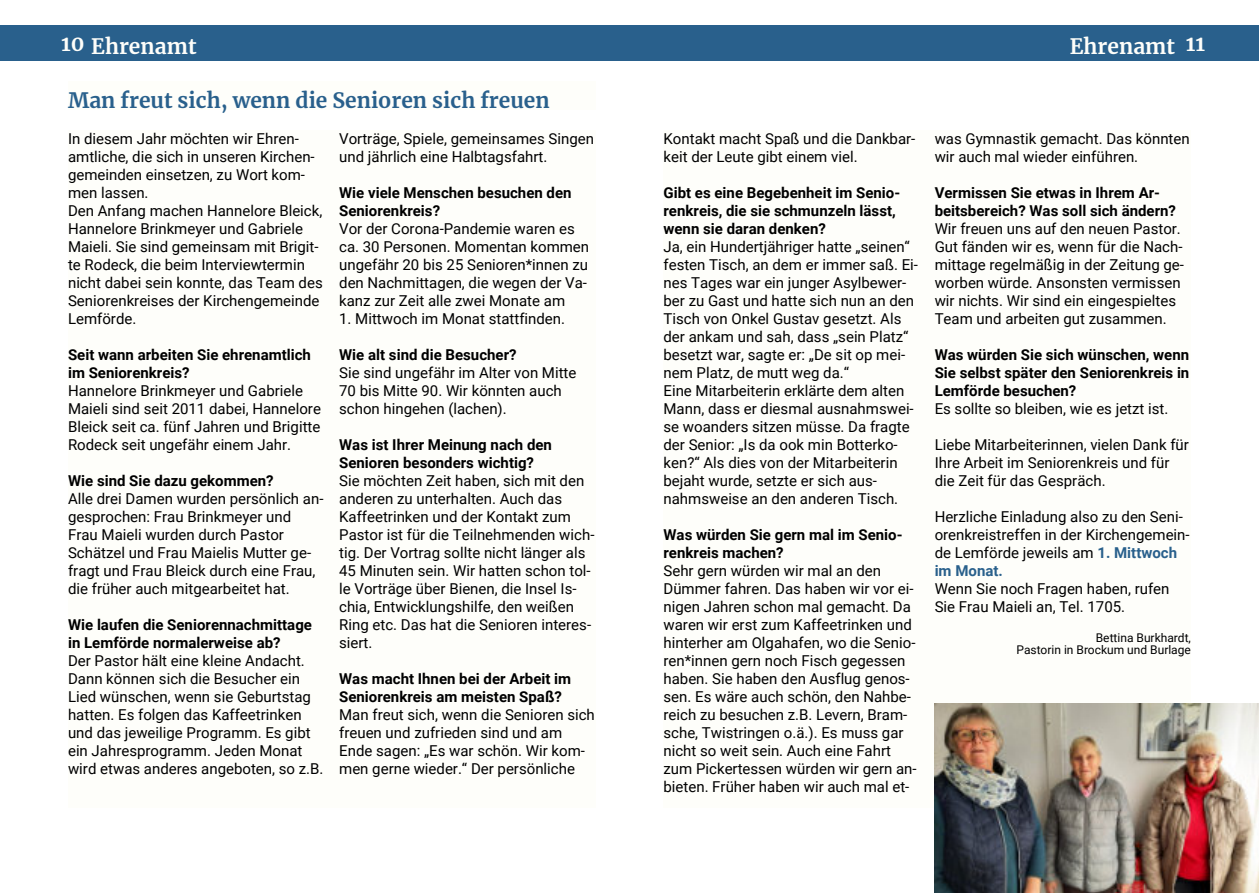
<style>
.page{position:relative;width:1259px;height:893px;background:#fff}
.page>*{position:absolute;margin:0;border:0;box-sizing:border-box;transform-origin:0 0}
.t1{font:700 21px "Merriweather";color:#29608c}
.t2{font:700 21px "Merriweather";color:#fefefa}
.t3{font:15px/18px "Roboto";color:#000}
.t4{font:700 15px/18px "Roboto";color:#000}
.t5{font:12px/12px "Roboto";color:#000;text-align:right}
.s1{font-weight:700;color:#29608c}
</style>
<div class="page">
<div style="left:0;top:25px;width:629px;height:35px;background:#29608c"></div>
<div style="left:629px;top:25px;width:630px;height:35px;background:#29608c"></div>
<div style="left:68px;top:131px;width:527px;height:677px;background:#fefefa"></div>
<div style="left:663px;top:131px;width:528px;height:677px;background:#fefefa"></div>
<div style="left:68px;top:81px;width:527px;height:28px;background:#fefefa"></div>
<img style="left:934px;top:703px;width:325px;height:190px">
<h1 class="t2" style="left:61px;top:33px;width:137px">10 Ehrenamt</h1>
<h1 class="t2" style="left:1069px;top:33px;width:137px">Ehrenamt 11</h1>
<h1 class="t1" style="left:68px;top:87px;width:483px">Man freut sich, wenn die Senioren sich freuen</h1>
<p class="t3" style="left:68px;top:131px;width:256px">In diesem Jahr möchten wir Ehren‐ amtliche, die sich in unseren Kirchen‐ gemeinden einsetzen, zu Wort kom‐ men lassen.<br>Den Anfang machen Hannelore Bleick,<br>Hannelore Brinkmeyer und Gabriele<br>Maieli. Sie sind gemeinsam mit Brigit‐ te Rodeck, die beim Interviewtermin nicht dabei sein konnte, das Team des<br>Seniorenkreises der Kirchengemeinde<br>Lemförde.</p>
<p class="t4" style="left:68px;top:347px;width:244px">Seit wann arbeiten Sie ehrenamtlich im Seniorenkreis?</p>
<p class="t3" style="left:68px;top:383px;width:254px">Hannelore Brinkmeyer und Gabriele Maieli sind seit 2011 dabei, Hannelore Bleick seit ca. fünf Jahren und Brigitte Rodeck seit ungefähr einem Jahr.</p>
<p class="t4" style="left:68px;top:473px;width:207px">Wie sind Sie dazu gekommen?</p>
<p class="t3" style="left:68px;top:491px;width:257px">Alle drei Damen wurden persönlich an‐ gesprochen: Frau Brinkmeyer und Frau Maieli wurden durch Pastor Schätzel und Frau Maielis Mutter ge‐ fragt und Frau Bleick durch eine Frau, die früher auch mitgearbeitet hat.</p>
<p class="t4" style="left:68px;top:617px;width:245px">Wie laufen die Seniorennachmittage in Lemförde normalerweise ab?</p>
<p class="t3" style="left:68px;top:653px;width:257px">Der Pastor hält eine kleine Andacht.<br>Dann können sich die Besucher ein Lied wünschen, wenn sie Geburtstag hatten. Es folgen das Kaffeetrinken und das jeweilige Programm. Es gibt ein Jahresprogramm. Jeden Monat wird etwas anderes angeboten, so z.B.</p>
<p class="t3" style="left:339px;top:131px;width:256px">Vorträge, Spiele, gemeinsames Singen und jährlich eine Halbtagsfahrt.</p>
<p class="t4" style="left:339px;top:185px;width:234px">Wie viele Menschen besuchen den<br>Seniorenkreis?</p>
<p class="t3" style="left:339px;top:221px;width:251px">Vor der Corona-Pandemie waren es ca. 30 Personen. Momentan kommen ungefähr 20 bis 25 Senioren*innen zu den Nachmittagen, die wegen der Va‐ kanz zur Zeit alle zwei Monate am</p>
<p class="t3" style="left:339px;top:311px;width:227px">1. Mittwoch im Monat stattfinden.</p>
<p class="t4" style="left:339px;top:347px;width:179px">Wie alt sind die Besucher?</p>
<p class="t3" style="left:339px;top:365px;width:239px">Sie sind ungefähr im Alter von Mitte<br>70 bis Mitte 90. Wir könnten auch schon hingehen (lachen).</p>
<p class="t4" style="left:339px;top:437px;width:214px">Was ist Ihrer Meinung nach den<br>Senioren besonders wichtig?</p>
<p class="t3" style="left:339px;top:473px;width:257px">Sie möchten Zeit haben, sich mit den anderen zu unterhalten. Auch das Kaffeetrinken und der Kontakt zum Pastor ist für die Teilnehmenden wich‐ tig. Der Vortrag sollte nicht länger als 45 Minuten sein. Wir hatten schon tol‐ le Vorträge über Bienen, die Insel Is‐ chia, Entwicklungshilfe, den weißen Ring etc. Das hat die Senioren interes‐ siert.</p>
<p class="t4" style="left:339px;top:671px;width:233px">Was macht Ihnen bei der Arbeit im<br>Seniorenkreis am meisten Spaß?</p>
<p class="t3" style="left:339px;top:707px;width:257px">Man freut sich, wenn die Senioren sich freuen und zufrieden sind und am Ende sagen: „Es war schön. Wir kom‐ men gerne wieder.“ Der persönliche</p>
<p class="t3" style="left:663px;top:131px;width:253px">Kontakt macht Spaß und die Dankbar‐ keit der Leute gibt einem viel.</p>
<p class="t4" style="left:663px;top:185px;width:238px">Gibt es eine Begebenheit im Senio‐ renkreis, die sie schmunzeln lässt, wenn sie daran denken?</p>
<p class="t3" style="left:663px;top:239px;width:256px">Ja, ein Hundertjähriger hatte „seinen“ festen Tisch, an dem er immer saß. Ei‐ nes Tages war ein junger Asylbewer‐ ber zu Gast und hatte sich nun an den Tisch von Onkel Gustav gesetzt. Als der ankam und sah, dass „sein Platz“ besetzt war, sagte er: „De sit op mei‐ nem Platz, de mutt weg da.“<br>Eine Mitarbeiterin erklärte dem alten Mann, dass er diesmal ausnahmswei‐ se woanders sitzen müsse. Da fragte der Senior: „Is da ook min Botterko‐ ken?“ Als dies von der Mitarbeiterin bejaht wurde, setzte er sich aus‐ nahmsweise an den anderen Tisch.</p>
<p class="t4" style="left:663px;top:527px;width:240px">Was würden Sie gern mal im Senio‐ renkreis machen?</p>
<p class="t3" style="left:663px;top:563px;width:255px">Sehr gern würden wir mal an den Dümmer fahren. Das haben wir vor ei‐ nigen Jahren schon mal gemacht. Da waren wir erst zum Kaffeetrinken und hinterher am Olgahafen, wo die Senio‐ ren*innen gern noch Fisch gegessen haben. Sie haben den Ausflug genos‐ sen. Es wäre auch schön, den Nahbe‐ reich zu besuchen z.B. Levern, Bram‐ sche, Twistringen o.ä.). Es muss gar nicht so weit sein. Auch eine Fahrt zum Pickertessen würden wir gern an‐ bieten. Früher haben wir auch mal et‐</p>
<p class="t3" style="left:934px;top:131px;width:256px">was Gymnastik gemacht. Das könnten wir auch mal wieder einführen.</p>
<p class="t4" style="left:934px;top:185px;width:243px">Vermissen Sie etwas in Ihrem Ar‐ beitsbereich? Was soll sich ändern?</p>
<p class="t3" style="left:934px;top:221px;width:251px">Wir freuen uns auf den neuen Pastor.<br>Gut fänden wir es, wenn für die Nach‐ mittage regelmäßig in der Zeitung ge‐ worben würde. Ansonsten vermissen wir nichts. Wir sind ein eingespieltes Team und arbeiten gut zusammen.</p>
<p class="t4" style="left:934px;top:347px;width:256px;text-align:justify">Was würden Sie sich wünschen, wenn Sie selbst später den Seniorenkreis in Lemförde besuchen?</p>
<p class="t3" style="left:934px;top:401px;width:235px">Es sollte so bleiben, wie es jetzt ist.</p>
<p class="t3" style="left:934px;top:437px;width:256px">Liebe Mitarbeiterinnen, vielen Dank für<br>Ihre Arbeit im Seniorenkreis und für die Zeit für das Gespräch.</p>
<p class="t3" style="left:934px;top:509px;width:256px">Herzliche Einladung also zu den Seni‐ orenkreistreffen in der Kirchengemein‐ de Lemförde jeweils am <span class="s1">1. Mittwoch im Monat.</span></p>
<p class="t3" style="left:934px;top:581px;width:236px">Wenn Sie noch Fragen haben, rufen<br>Sie Frau Maieli an, Tel. 1705.</p>
<p class="t5" style="left:1016px;top:633px;width:176px">Bettina Burkhardt,<br>Pastorin in Brockum und Burlage</p>
</div>
